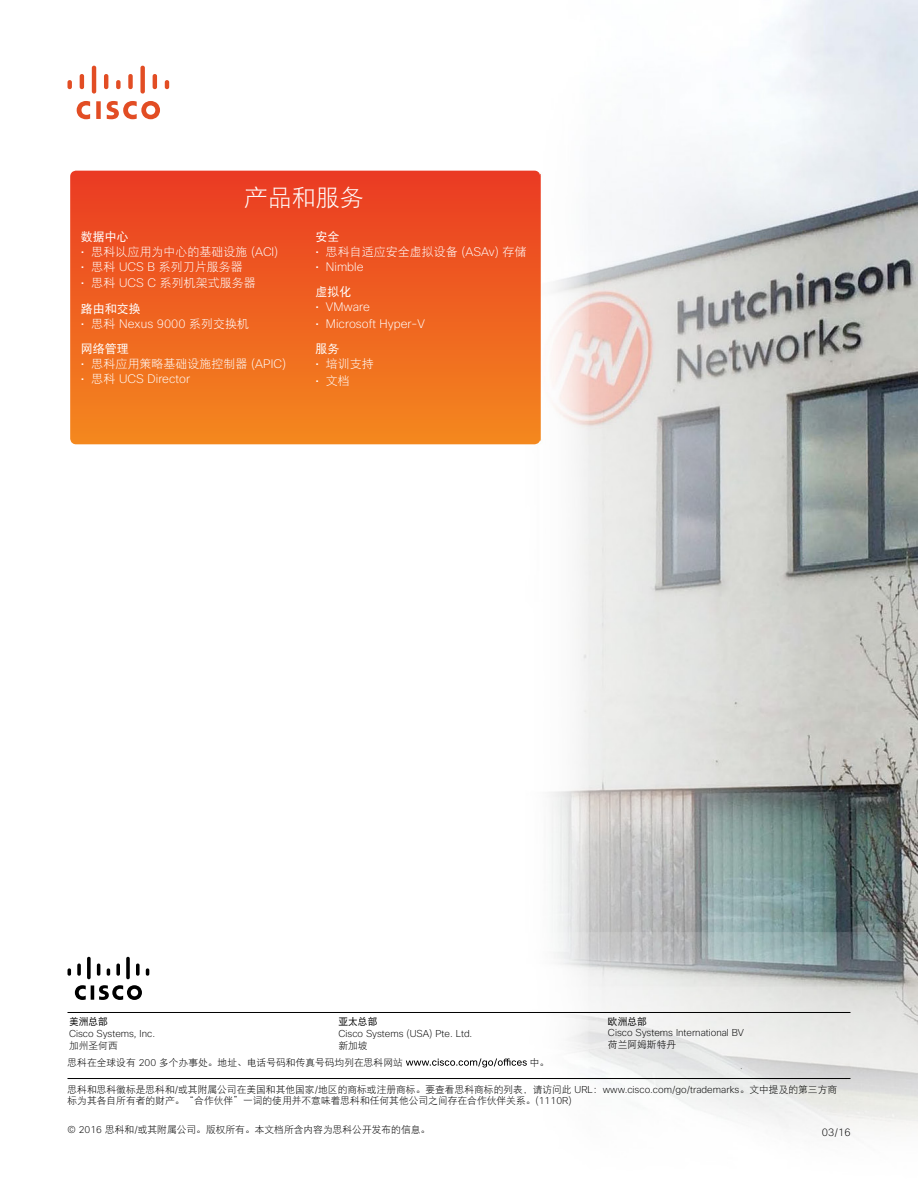
<style>
.page{position:relative;width:918px;height:1188px;background:#fff}
.page>*{position:absolute;margin:0;border:0;box-sizing:border-box;transform-origin:0 0}
.Paragraph_Style19{font:24px "DF Hei W3";color:#fff}
.Paragraph_Style16{font:12px "DF Hei W3";color:#fff}
.Paragraph_Style19-2{font:200 12px "Cisco Sans";color:#fff}
.Paragraph_Style16-2{font:12px "DF Hei W5";color:#fff}
.Paragraph_Style10{font:12px "DF Hei W3";color:#fff}
.Paragraph_Style19-3{font:12px "DF Hei W3";color:#fff}
.Paragraph_Style3{font:200 12px "Cisco Sans";color:#fff}
.Paragraph_Style10-2{font:200 12px "Cisco Sans";color:#fff}
.Paragraph_Style3-2{font:12px "DF Hei W3";color:#fff}
.Paragraph_Style3-3{font:200 10.5px "Cisco Sans";color:#000}
.Paragraph_Style22{font:9.75px/11.2px "DF Hei W3";color:#000}
.Paragraph_Style3-4{font:9.75px "DF Hei W3";color:#000}
.Paragraph_Style22-2{font:200 9.75px "Cisco Sans";color:#000}
.Paragraph_Style3-5{font:200 9.75px "Cisco Sans";color:#000}
.Paragraph_Style22-3{font:9.75px "DF Hei W5";color:#000}
.Paragraph_Style14{font:9.75px "DF Hei W5";color:#000}
.s1{font-family:"Cisco Sans";font-weight:200}
.s2{font-family:"DF Hei W3";font-weight:400}
</style>
<div class="page">
<img style="left:67px;top:0;width:851px;height:1135px">
<hr style="left:91px;top:985px;width:3px;height:15px;background:#000">
<svg style="left:75px;top:985px;width:11px;height:15px"></svg>
<svg style="left:99px;top:985px;width:43px;height:15px"></svg>
<svg style="left:68px;top:968px;width:3px;height:8px"></svg>
<svg style="left:77px;top:964px;width:4px;height:12px"></svg>
<svg style="left:87px;top:957px;width:4px;height:22px"></svg>
<svg style="left:97px;top:964px;width:3px;height:12px"></svg>
<svg style="left:107px;top:968px;width:3px;height:8px"></svg>
<svg style="left:116px;top:964px;width:4px;height:12px"></svg>
<svg style="left:126px;top:957px;width:4px;height:22px"></svg>
<svg style="left:136px;top:964px;width:4px;height:12px"></svg>
<svg style="left:146px;top:968px;width:3px;height:8px"></svg>
<hr style="left:68px;top:1012px;width:782px;height:1px;background:#000">
<hr style="left:68px;top:1078px;width:782px;height:1px;background:#000">
<div style="left:96px;top:101px;width:5px;height:18px;background:#e24d24"></div>
<svg style="left:77px;top:101px;width:13px;height:18px"></svg>
<svg style="left:107px;top:101px;width:53px;height:18px"></svg>
<svg style="left:67px;top:80px;width:5px;height:9px"></svg>
<svg style="left:80px;top:74px;width:4px;height:15px"></svg>
<svg style="left:92px;top:66px;width:4px;height:28px"></svg>
<svg style="left:104px;top:74px;width:4px;height:15px"></svg>
<svg style="left:116px;top:80px;width:5px;height:9px"></svg>
<svg style="left:128px;top:74px;width:5px;height:15px"></svg>
<svg style="left:140px;top:66px;width:5px;height:28px"></svg>
<svg style="left:153px;top:74px;width:4px;height:15px"></svg>
<svg style="left:165px;top:80px;width:4px;height:9px"></svg>
<svg style="left:70px;top:171px;width:470px;height:273px;background:#ee6120"></svg>
<svg style="left:406px;top:1058px;width:121px;height:10px"></svg>
<p class="Paragraph_Style19" style="left:244px;top:186px;width:121px">产品和服务</p>
<p class="Paragraph_Style16-2" style="left:81px;top:230px;width:49px">数据中心</p>
<p class="Paragraph_Style16" style="left:81px;top:245px;width:199px"><span class="s1">•</span> 思科以应用为中心的基础设施 <span class="s1">(ACI)</span></p>
<p class="Paragraph_Style10" style="left:81px;top:260px;width:163px"><span class="s1">•</span> 思科 <span class="s1">UCS B</span> 系列刀片服务器</p>
<p class="Paragraph_Style19-3" style="left:81px;top:277px;width:176px"><span class="s1">•</span> 思科 <span class="s1">UCS C</span> 系列机架式服务器</p>
<p class="Paragraph_Style16-2" style="left:81px;top:302px;width:61px">路由和交换</p>
<p class="Paragraph_Style19-2" style="left:81px;top:316px;width:170px">• <span class="s2">思科</span> Nexus 9000 <span class="s2">系列交换机</span></p>
<p class="Paragraph_Style16-2" style="left:81px;top:343px;width:49px">网络管理</p>
<p class="Paragraph_Style16" style="left:81px;top:358px;width:207px"><span class="s1">•</span> 思科应用策略基础设施控制器 <span class="s1">(APIC)</span></p>
<p class="Paragraph_Style3" style="left:81px;top:371px;width:111px">• <span class="s2">思科</span> UCS Director</p>
<p class="Paragraph_Style16-2" style="left:315px;top:230px;width:25px">安全</p>
<p class="Paragraph_Style16" style="left:315px;top:245px;width:213px"><span class="s1">•</span> 思科自适应安全虚拟设备 <span class="s1">(ASAv)</span> 存储</p>
<p class="Paragraph_Style19-2" style="left:315px;top:259px;width:50px">• Nimble</p>
<p class="Paragraph_Style16-2" style="left:315px;top:286px;width:37px">虚拟化</p>
<p class="Paragraph_Style10-2" style="left:315px;top:299px;width:56px">• VMware</p>
<p class="Paragraph_Style19-2" style="left:315px;top:316px;width:111px">• Microsoft Hyper-V</p>
<p class="Paragraph_Style16-2" style="left:315px;top:343px;width:25px">服务</p>
<p class="Paragraph_Style10" style="left:315px;top:358px;width:60px"><span class="s1">•</span> 培训支持</p>
<p class="Paragraph_Style3-2" style="left:315px;top:374px;width:36px"><span class="s1">•</span> 文档</p>
<p class="Paragraph_Style22-3" style="left:69px;top:1016px;width:40px">美洲总部</p>
<p class="Paragraph_Style22-2" style="left:69px;top:1027px;width:88px">Cisco Systems, Inc.</p>
<p class="Paragraph_Style22" style="left:69px;top:1039px;width:50px">加州圣何西</p>
<p class="Paragraph_Style22-3" style="left:338px;top:1016px;width:40px">亚太总部</p>
<p class="Paragraph_Style22-2" style="left:338px;top:1027px;width:135px">Cisco Systems (USA) Pte. Ltd.</p>
<p class="Paragraph_Style22" style="left:338px;top:1039px;width:31px">新加坡</p>
<p class="Paragraph_Style14" style="left:608px;top:1016px;width:40px">欧洲总部</p>
<p class="Paragraph_Style3-5" style="left:608px;top:1026px;width:138px">Cisco Systems International BV</p>
<p class="Paragraph_Style3-4" style="left:608px;top:1039px;width:70px">荷兰阿姆斯特丹</p>
<p class="Paragraph_Style3-4" style="left:68px;top:1057px;width:337px">思科在全球设有 <span class="s1">200</span> 多个办事处。地址、电话号码和传真号码均列在思科网站</p>
<p class="Paragraph_Style3-4" style="left:530px;top:1057px;width:21px">中。</p>
<p class="Paragraph_Style22" style="left:68px;top:1084px;width:771px">思科和思科徽标是思科和<span class="s1">/</span>或其附属公司在美国和其他国家<span class="s1">/</span>地区的商标或注册商标。要查看思科商标的列表，请访问此 <span class="s1">URL</span>：<span class="s1">www.cisco.com/go/trademarks</span>。文中提及的第三方商标为其各自所有者的财产。“合作伙伴”一词的使用并不意味着思科和任何其他公司之间存在合作伙伴关系。<span class="s1">(1110R)</span></p>
<p class="Paragraph_Style3-4" style="left:67px;top:1124px;width:364px"><span class="s1">© 2016</span> 思科和<span class="s1">/</span>或其附属公司。版权所有。本文档所含内容为思科公开发布的信息。</p>
<p class="Paragraph_Style3-3" style="left:822px;top:1125px;width:30px">03/16</p>
</div>
